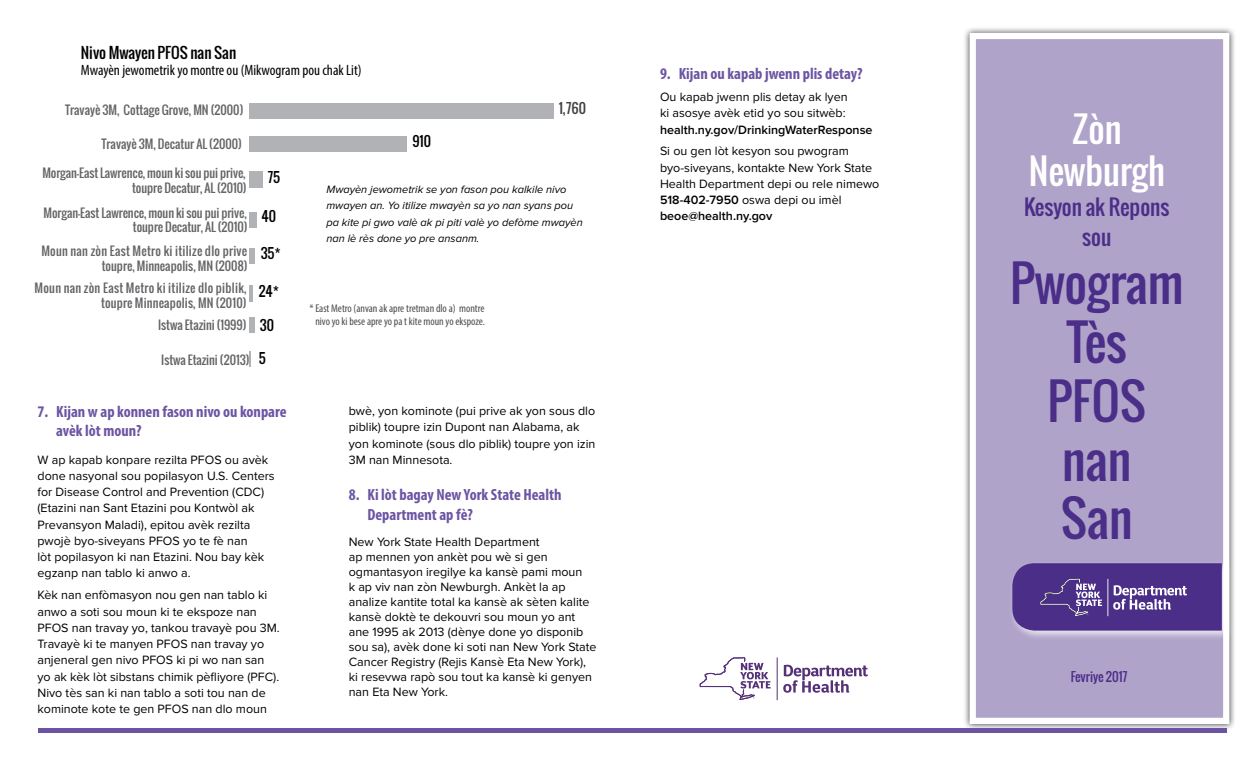
<style>
.page{position:relative;width:1260px;height:765px;background:#fff}
.page>*{position:absolute;margin:0;border:0;box-sizing:border-box;transform-origin:0 0}
.t1{font:48.75px/58.8px "Oswald";color:#4a2e88;text-align:center}
.t2{font:35px/42px "Oswald";color:#fff;text-align:center}
.t3{font:21.25px/30px "Oswald";color:#4a2e88;text-align:center}
.t4{font:700 condensed 16.25px/19.5px "Myriad Pro";color:#6c54a3}
.t5{font:condensed 15px "Myriad Pro";color:#000}
.t6{font:15px "Oswald";color:#000}
.t7{font:13.75px "Oswald";letter-spacing:-.005em;color:#000}
.t8{font:13.75px "Oswald";color:#414141}
.t9{font:12.5px/16.2px "Proxima Nova";color:#000}
.t10{font:600 12.5px "Proxima Nova";color:#000}
.t11{font:12.5px "Oswald";color:#4a2e88}
.t12{font:12px/14.4px "Oswald";color:#636466;text-align:right}
.t13{font:12px/14.4px "Oswald";letter-spacing:.025em;color:#636466;text-align:right}
.t14{font:condensed 11.25px/13.5px "Myriad Pro";color:#4d4d4f;text-align:center}
.t15{font:italic 11px/16.2px "Proxima Nova";color:#000}
.s1{font-weight:600}
</style>
<div class="page">
<div style="left:963px;top:26px;width:273px;height:705px;background:#000;opacity:.75"></div>
<div style="left:970px;top:33px;width:259px;height:691px;background:#b0a3ca;border:6px solid #fff"></div>
<div style="left:38px;top:728px;width:1188px;height:5px;background:#6c54a3"></div>
<svg style="left:783px;top:665px;width:85px;height:28px"></svg>
<hr style="left:777px;top:657px;width:1px;height:43px;background:#553178">
<svg style="left:700px;top:657px;width:71px;height:43px"></svg>
<svg style="left:249px;top:351px;width:1px;height:16px"></svg>
<div style="left:249px;top:317px;width:5px;height:16px;background:#b0b2b5"></div>
<hr style="left:249px;top:285px;width:4px;height:17px;background:#b0b2b5">
<div style="left:249px;top:249px;width:6px;height:15px;background:#b0b2b5"></div>
<div style="left:249px;top:212px;width:7px;height:15px;background:#b0b2b5"></div>
<div style="left:249px;top:172px;width:13px;height:16px;background:#b0b2b5"></div>
<div style="left:249px;top:136px;width:157px;height:16px;background:#b0b2b5"></div>
<div style="left:249px;top:103px;width:304px;height:16px;background:#b0b2b5"></div>
<div style="left:1009px;top:560px;width:223px;height:81px;background:#fff;opacity:.75"></div>
<svg style="left:1012px;top:563px;width:210px;height:68px;background:#593f91"></svg>
<p class="t6" style="left:81px;top:41px;width:157px">Nivo Mwayen PFOS nan San</p>
<p class="t5" style="left:81px;top:61px;width:282px">Mwayèn jewometrik yo montre ou (Mikwogram pou chak Lit)</p>
<p class="t12" style="left:65px;top:102px;width:180px">Travayè 3M, Cottage Grove, MN (2000)</p>
<p class="t12" style="left:101px;top:136px;width:142px">Travayè 3M, Decatur AL (2000)</p>
<p class="t7" style="left:412px;top:131px;width:20px">910</p>
<p class="t8" style="left:559px;top:97px;width:29px">1,760</p>
<p class="t12" style="left:42px;top:166px;width:206px">Morgan-East Lawrence, moun ki sou pui prive, toupre Decatur, AL (2010)</p>
<p class="t7" style="left:268px;top:166px;width:14px">75</p>
<p class="t12" style="left:44px;top:205px;width:205px">Morgan-East Lawrence, moun ki sou pui prive, toupre Decatur, AL (2010)</p>
<p class="t7" style="left:262px;top:206px;width:16px">40</p>
<p class="t13" style="left:41px;top:244px;width:208px">Moun nan zòn East Metro ki itilize dlo prive toupre, Minneapolis, MN (2008)</p>
<p class="t7" style="left:261px;top:243px;width:21px">35*</p>
<p class="t13" style="left:35px;top:281px;width:214px">Moun nan zòn East Metro ki itilize dlo piblik,</p>
<p class="t12" style="left:101px;top:295px;width:147px">toupre Minneapolis, MN (2010)</p>
<p class="t7" style="left:259px;top:280px;width:22px">24*</p>
<p class="t12" style="left:158px;top:317px;width:90px">Istwa Etazini (1999)</p>
<p class="t7" style="left:260px;top:314px;width:16px">30</p>
<p class="t12" style="left:161px;top:353px;width:90px">Istwa Etazini (2013)</p>
<p class="t7" style="left:259px;top:348px;width:9px">5</p>
<h3 class="t4" style="left:56px;top:401px;width:232px;text-indent:-19px">7. Kijan w ap konnen fason nivo ou konpare avèk lòt moun?</h3>
<p class="t9" style="left:38px;top:452px;width:239px">W ap kapab konpare rezilta PFOS ou avèk done nasyonal sou popilasyon U.S. Centers for Disease Control and Prevention (CDC) (Etazini nan Sant Etazini pou Kontwòl ak Prevansyon Maladi), epitou avèk rezilta pwojè byo-siveyans PFOS yo te fè nan<br>lòt popilasyon ki nan Etazini. Nou bay kèk egzanp nan tablo ki anwo a.</p>
<p class="t9" style="left:38px;top:587px;width:244px">Kèk nan enfòmasyon nou gen nan tablo ki anwo a soti sou moun ki te ekspoze nan PFOS nan travay yo, tankou travayè pou 3M.<br>Travayè ki te manyen PFOS nan travay yo anjeneral gen nivo PFOS ki pi wo nan san yo ak kèk lòt sibstans chimik pèfliyore (PFC).<br>Nivo tès san ki nan tablo a soti tou nan de kominote kote te gen PFOS nan dlo moun</p>
<p class="t15" style="left:326px;top:182px;width:258px">Mwayèn jewometrik se yon fason pou kalkile nivo mwayen an. Yo itilize mwayèn sa yo nan syans pou pa kite pi gwo valè ak pi piti valè yo defòme mwayèn nan lè rès done yo pre ansanm.</p>
<p class="t14" style="left:309px;top:301px;width:177px">* East Metro (anvan ak apre tretman dlo a) montre nivo yo ki bese apre yo pa t kite moun yo ekspoze.</p>
<p class="t9" style="left:349px;top:403px;width:248px">bwè, yon kominote (pui prive ak yon sous dlo piblik) toupre izin Dupont nan Alabama, ak yon kominote (sous dlo piblik) toupre yon izin 3M nan Minnesota.</p>
<h3 class="t4" style="left:368px;top:485px;width:196px;text-indent:-19px">8. Ki lòt bagay New York State Health<br>Department ap fè?</h3>
<p class="t9" style="left:349px;top:535px;width:249px;line-height:15px">New York State Health Department<br>ap mennen yon ankèt pou wè si gen ogmantasyon iregilye ka kansè pami moun<br>k ap viv nan zòn Newburgh. Ankèt la ap analize kantite total ka kansè ak sèten kalite kansè doktè te dekouvri sou moun yo ant ane 1995 ak 2013 (dènye done yo disponib sou sa), avèk done ki soti nan New York State Cancer Registry (Rejis Kansè Eta New York), ki resevwa rapò sou tout ka kansè ki genyen nan Eta New York.</p>
<h3 class="t4" style="left:660px;top:64px;width:204px">9. Kijan ou kapab jwenn plis detay?</h3>
<p class="t9" style="left:660px;top:89px;width:189px">Ou kapab jwenn plis detay ak lyen ki asosye avèk etid yo sou sitwèb:</p>
<p class="t10" style="left:660px;top:122px;width:214px">health.ny.gov/DrinkingWaterResponse</p>
<p class="t9" style="left:660px;top:143px;width:221px">Si ou gen lòt kesyon sou pwogram byo-siveyans, kontakte New York State<br>Health Department depi ou rele nimewo<br><span class="s1">518-402-7950</span> oswa depi ou imèl <span class="s1">beoe@health.ny.gov</span></p>
<h2 class="t2" style="left:1029px;top:107px;width:138px">Zòn<br>Newburgh</h2>
<h3 class="t3" style="left:1024px;top:191px;width:147px">Kesyon ak Repons sou</h3>
<h1 class="t1" style="left:1010px;top:254px;width:175px">Pwogram<br>Tès<br>PFOS nan<br>San</h1>
<p class="t11" style="left:1071px;top:667px;width:58px">Fevriye 2017</p>
</div>
